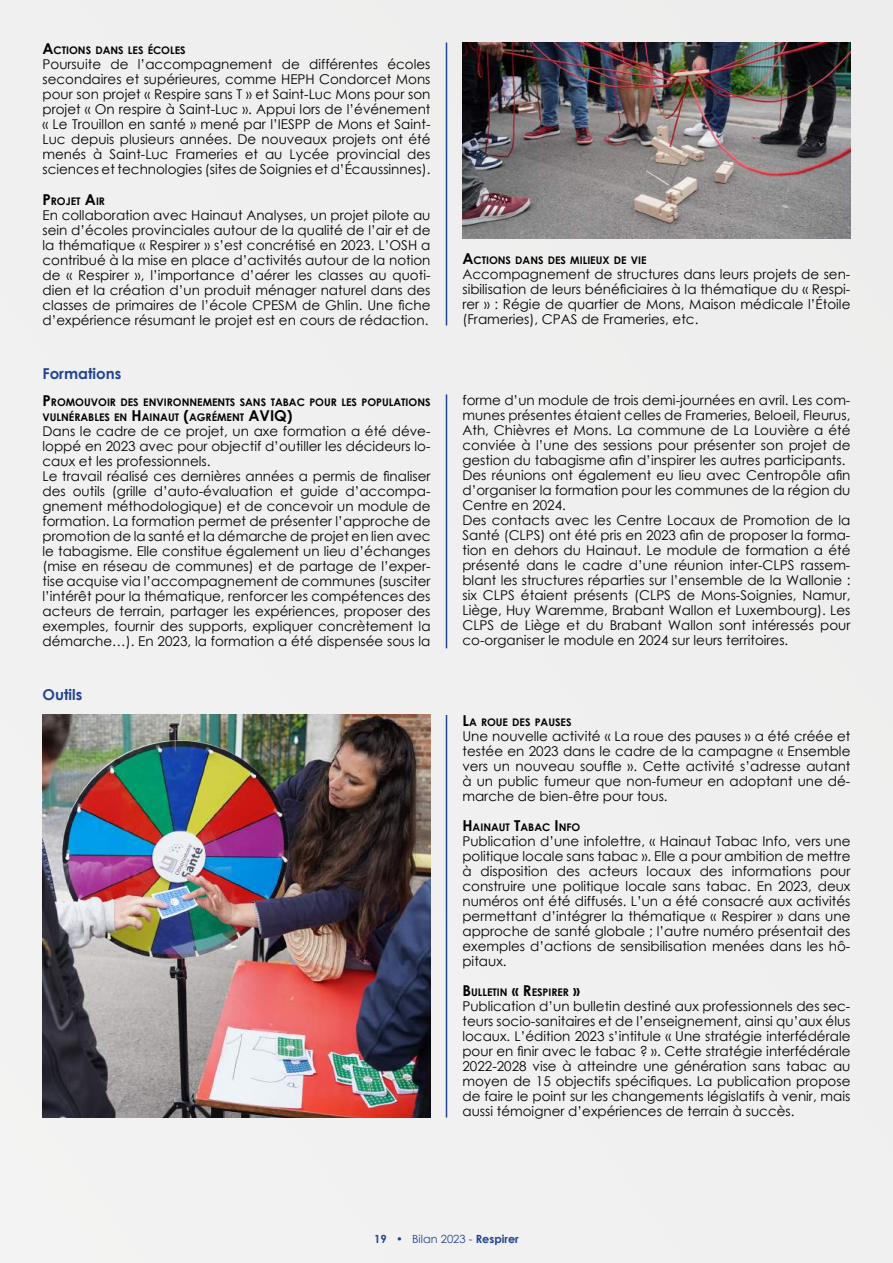
<style>
.page{position:relative;width:893px;height:1263px;background:#f0f0f0}
.page>*{position:absolute;margin:0;border:0;box-sizing:border-box;transform-origin:0 0}
.t1{font:700 15px "Century Gothic";color:#224592}
.t2{font:700 15px "Century Gothic";color:#020203}
.t3{font:13.5px/15px "Century Gothic";color:#020203;text-align:justify}
.t4{font:11.25px "Century Gothic";color:#224591}
.t5{font:700 10.5px/15px "Century Gothic";color:#020203}
.s1{font-size:15px}
.s2{font-weight:700}
</style>
<div class="page">
<hr style="left:446px;top:43px;width:1px;height:282px;background:#224592">
<hr style="left:446px;top:394px;width:1px;height:254px;background:#224592">
<hr style="left:446px;top:715px;width:1px;height:402px;background:#224592">
<img style="left:43px;top:715px;width:388px;height:402px">
<img style="left:462px;top:43px;width:388px;height:195px">
<p class="t5" style="left:43px;top:42px;width:145px"><span class="s1">A</span>CTIONS DANS LES ÉCOLES</p>
<p class="t3" style="left:43px;top:56px;width:390px">Poursuite de l’accompagnement de différentes écoles secondaires et supérieures, comme HEPH Condorcet Mons pour son projet « Respire sans T » et Saint-Luc Mons pour son projet « On respire à Saint-Luc ». Appui lors de l’événement « Le Trouillon en santé » mené par l’IESPP de Mons et Saint-Luc depuis plusieurs années. De nouveaux projets ont été menés à Saint-Luc Frameries et au Lycée provincial des sciences et technologies (sites de Soignies et d’Écaussinnes).</p>
<p class="t5" style="left:43px;top:193px;width:64px"><span class="s1">P</span> ROJET <span class="s1">A</span>IR</p>
<p class="t3" style="left:43px;top:207px;width:389px">En collaboration avec Hainaut Analyses, un projet pilote au sein d’écoles provinciales autour de la qualité de l’air et de la thématique « Respirer » s’est concrétisé en 2023. L’OSH a contribué à la mise en place d’activités autour de la notion de « Respirer », l’importance d’aérer les classes au quoti&shy;dien et la création d’un produit ménager naturel dans des classes de primaires de l’école CPESM de Ghlin. Une fiche d’expérience résumant le projet est en cours de rédaction.</p>
<p class="t1" style="left:43px;top:362px;width:80px">Formations</p>
<p class="t5" style="left:43px;top:394px;width:390px"><span class="s1">P</span> ROMOUVOIR DES ENVIRONNEMENTS SANS TABAC POUR LES POPULATIONS<br>VULNÉRABLES EN <span class="s1">H</span>AINAUT <span class="s1">(</span>AGRÉMENT <span class="s1">AVIQ</span></p>
<p class="t2" style="left:287px;top:404px;width:7px">)</p>
<p class="t3" style="left:43px;top:423px;width:390px;text-align:left">Dans le cadre de ce projet, un axe formation a été déve&shy;loppé en 2023 avec pour objectif d’outiller les décideurs lo&shy;caux et les professionnels.<br>Le travail réalisé ces dernières années a permis de finaliser des outils (grille d’auto-évaluation et guide d’accompa&shy;gnement méthodologique) et de concevoir un module de formation. La formation permet de présenter l’approche de promotion de la santé et la démarche de projet en lien avec le tabagisme. Elle constitue également un lieu d’échanges (mise en réseau de communes) et de partage de l’exper&shy;tise acquise via l’accompagnement de communes (susciter l’intérêt pour la thématique, renforcer les compétences des acteurs de terrain, partager les expériences, proposer des exemples, fournir des supports, expliquer concrètement la démarche…). En 2023, la formation a été dispensée sous la</p>
<p class="t1" style="left:43px;top:683px;width:41px">Outils</p>
<p class="t5" style="left:462px;top:253px;width:186px"><span class="s1">A</span>CTIONS DANS DES MILIEUX DE VIE</p>
<p class="t3" style="left:462px;top:267px;width:389px">Accompagnement de structures dans leurs projets de sen&shy;sibilisation de leurs bénéficiaires à la thématique du « Respi&shy;rer » : Régie de quartier de Mons, Maison médicale l’Étoile (Frameries), CPAS de Frameries, etc.</p>
<p class="t3" style="left:462px;top:392px;width:390px;text-align:left">forme d’un module de trois demi-journées en avril. Les com&shy;munes présentes étaient celles de Frameries, Beloeil, Fleurus, Ath, Chièvres et Mons. La commune de La Louvière a été conviée à l’une des sessions pour présenter son projet de gestion du tabagisme afin d’inspirer les autres participants.<br>Des réunions ont également eu lieu avec Centropôle afin d’organiser la formation pour les communes de la région du Centre en 2024.<br>Des contacts avec les Centre Locaux de Promotion de la Santé (CLPS) ont été pris en 2023 afin de proposer la forma&shy;tion en dehors du Hainaut. Le module de formation a été présenté dans le cadre d’une réunion inter-CLPS rassem&shy;blant les structures réparties sur l’ensemble de la Wallonie : six CLPS étaient présents (CLPS de Mons-Soignies, Namur, Liège, Huy Waremme, Brabant Wallon et Luxembourg). Les CLPS de Liège et du Brabant Wallon sont intéressés pour co-organiser le module en 2024 sur leurs territoires.</p>
<p class="t5" style="left:462px;top:714px;width:111px"><span class="s1">L</span>A ROUE DES PAUSES</p>
<p class="t3" style="left:462px;top:729px;width:390px">Une nouvelle activité « La roue des pauses » a été créée et testée en 2023 dans le cadre de la campagne « Ensemble vers un nouveau souffle ». Cette activité s’adresse autant à un public fumeur que non-fumeur en adoptant une dé&shy;marche de bien-être pour tous.</p>
<p class="t5" style="left:462px;top:819px;width:119px"><span class="s1">H</span>AINAUT <span class="s1">T</span>ABAC <span class="s1">I</span> NFO</p>
<p class="t3" style="left:462px;top:834px;width:390px">Publication d’une infolettre, « Hainaut Tabac Info, vers une politique locale sans tabac ». Elle a pour ambition de mettre à disposition des acteurs locaux des informations pour construire une politique locale sans tabac. En 2023, deux numéros ont été diffusés. L’un a été consacré aux activités permettant d’intégrer la thématique « Respirer » dans une approche de santé globale ; l’autre numéro présentait des exemples d’actions de sensibilisation menées dans les hô&shy;pitaux.</p>
<p class="t5" style="left:462px;top:984px;width:119px"><span class="s1">B</span>ULLETIN <span class="s1">« R</span>ESPIRER <span class="s1">»</span></p>
<p class="t3" style="left:462px;top:999px;width:390px">Publication d’un bulletin destiné aux professionnels des sec&shy;teurs socio-sanitaires et de l’enseignement, ainsi qu’aux élus locaux. L’édition 2023 s’intitule « Une stratégie interfédérale pour en finir avec le tabac ? ». Cette stratégie interfédérale 2022-2028 vise à atteindre une génération sans tabac au moyen de 15 objectifs spécifiques. La publication propose de faire le point sur les changements législatifs à venir, mais aussi témoigner d’expériences de terrain à succès.</p>
<p class="t4" style="left:374px;top:1231px;width:146px"><span class="s2">19</span> • Bilan 2023 - <span class="s2">Respirer</span></p>
</div>
